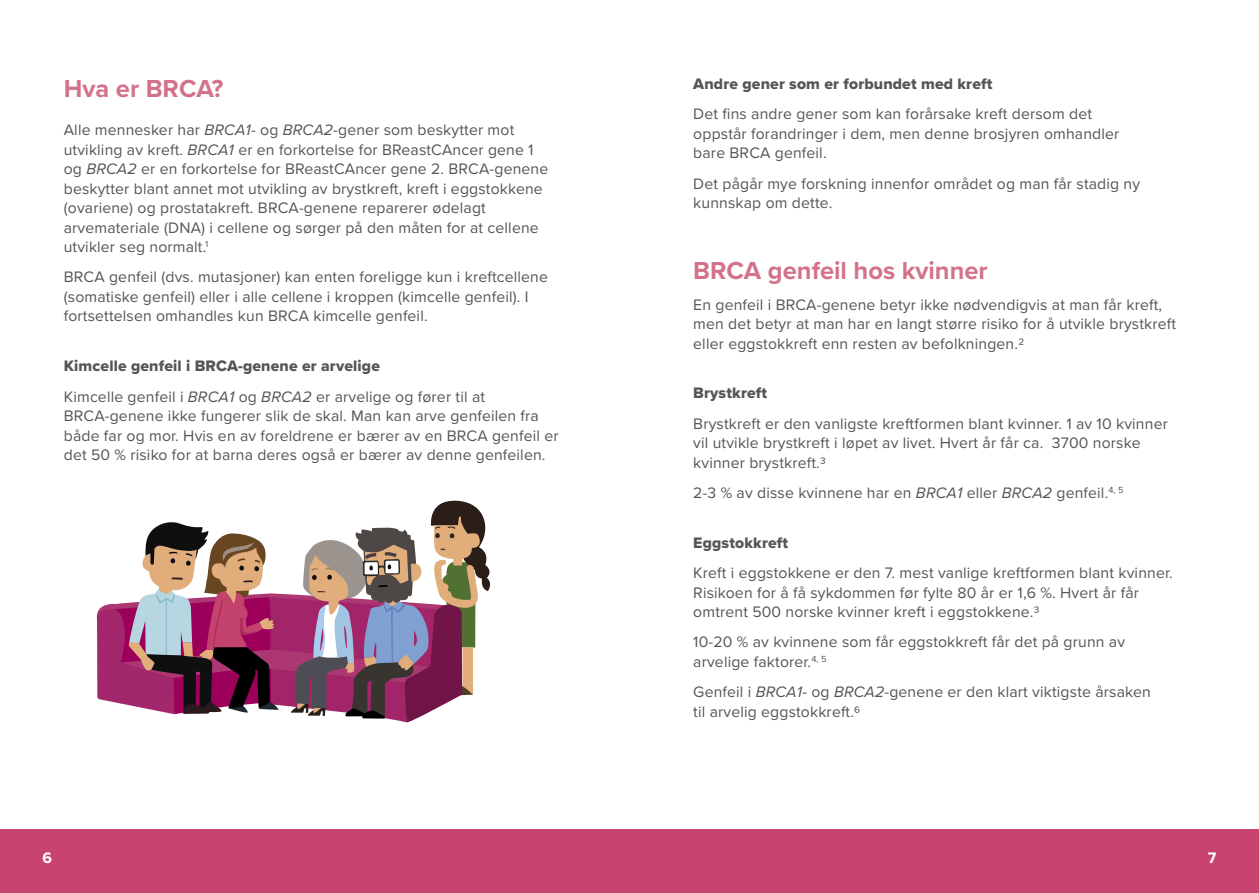
<style>
.page{position:relative;width:1259px;height:893px;background:#fff}
.page>*{position:absolute;margin:0;border:0;box-sizing:border-box;transform-origin:0 0}
.t1{font:700 25.5px "Proxima Nova";color:#d37288}
.t2{font:15.75px/19.5px "Proxima Nova";letter-spacing:.01em;color:#555}
.t3{font:15.75px "Proxima Nova Extrabld";letter-spacing:.01em;color:#555}
.t4{font:700 15.75px "Proxima Nova";color:#fff}
.s1{font-style:italic}
</style>
<div class="page">
<div style="left:629px;top:829px;width:630px;height:64px;background:#c8436f"></div>
<div style="left:0;top:829px;width:629px;height:64px;background:#c8436f"></div>
<svg style="left:97px;top:501px;width:393px;height:221px"></svg>
<h1 class="t1" style="left:64px;top:69px;width:161px">Hva er BRCA?</h1>
<p class="t2" style="left:64px;top:119px;width:486px">Alle mennesker har <span class="s1">BRCA1</span>- og <span class="s1">BRCA2</span>-gener som beskytter mot utvikling av kreft. <span class="s1">BRCA1</span> er en forkortelse for BReastCAncer gene 1 og <span class="s1">BRCA2</span> er en forkortelse for BReastCAncer gene 2. BRCA-genene beskytter blant annet mot utvikling av brystkreft, kreft i eggstokkene (ovariene) og prostatakreft. BRCA-genene reparerer ødelagt arvemateriale (DNA) i cellene og sørger på den måten for at cellene utvikler seg normalt.<sup>1</sup></p>
<p class="t2" style="left:64px;top:267px;width:485px">BRCA genfeil (dvs. mutasjoner) kan enten foreligge kun i kreftcellene (somatiske genfeil) eller i alle cellene i kroppen (kimcelle genfeil). I fortsettelsen omhandles kun BRCA kimcelle genfeil.</p>
<p class="t3" style="left:64px;top:354px;width:318px">Kimcelle genfeil i BRCA-genene er arvelige</p>
<p class="t2" style="left:64px;top:386px;width:496px">Kimcelle genfeil i <span class="s1">BRCA1</span> og <span class="s1">BRCA2</span> er arvelige og fører til at BRCA-genene ikke fungerer slik de skal. Man kan arve genfeilen fra både far og mor. Hvis en av foreldrene er bærer av en BRCA genfeil er det 50 % risiko for at barna deres også er bærer av denne genfeilen.</p>
<p class="t3" style="left:693px;top:72px;width:301px">Andre gener som er forbundet med kreft</p>
<p class="t2" style="left:693px;top:104px;width:427px">Det fins andre gener som kan forårsake kreft dersom det oppstår forandringer i dem, men denne brosjyren omhandler bare BRCA genfeil.</p>
<p class="t2" style="left:693px;top:173px;width:448px">Det pågår mye forskning innenfor området og man får stadig ny kunnskap om dette.</p>
<h1 class="t1" style="left:693px;top:252px;width:296px">BRCA genfeil hos kvinner</h1>
<p class="t2" style="left:693px;top:294px;width:484px">En genfeil i BRCA-genene betyr ikke nødvendigvis at man får kreft, men det betyr at man har en langt større risiko for å utvikle brystkreft eller eggstokkreft enn resten av befolkningen.2</p>
<p class="t3" style="left:693px;top:381px;width:75px">Brystkreft</p>
<p class="t2" style="left:693px;top:413px;width:476px">Brystkreft er den vanligste kreftformen blant kvinner. 1 av 10 kvinner vil utvikle brystkreft i løpet av livet. Hvert år får ca. 3700 norske kvinner brystkreft.3</p>
<p class="t2" style="left:693px;top:482px;width:432px">2-3 % av disse kvinnene har en <span class="s1">BRCA1</span> eller <span class="s1">BRCA2</span> genfeil.<sup>4,</sup> <sup>5</sup></p>
<p class="t3" style="left:693px;top:531px;width:96px">Eggstokkreft</p>
<p class="t2" style="left:693px;top:562px;width:481px">Kreft i eggstokkene er den 7. mest vanlige kreftformen blant kvinner.<br>Risikoen for å få sykdommen før fylte 80 år er 1,6 %. Hvert år får omtrent 500 norske kvinner kreft i eggstokkene.3</p>
<p class="t2" style="left:693px;top:632px;width:433px">10-20 % av kvinnene som får eggstokkreft får det på grunn av arvelige faktorer.<sup>4,</sup> <sup>5</sup></p>
<p class="t2" style="left:693px;top:681px;width:459px">Genfeil i <span class="s1">BRCA1</span>- og <span class="s1">BRCA2</span>-genene er den klart viktigste årsaken til arvelig eggstokkreft.6</p>
<p class="t4" style="left:43px;top:846px;width:11px">6</p>
<p class="t4" style="left:1207px;top:846px;width:10px">7</p>
</div>
